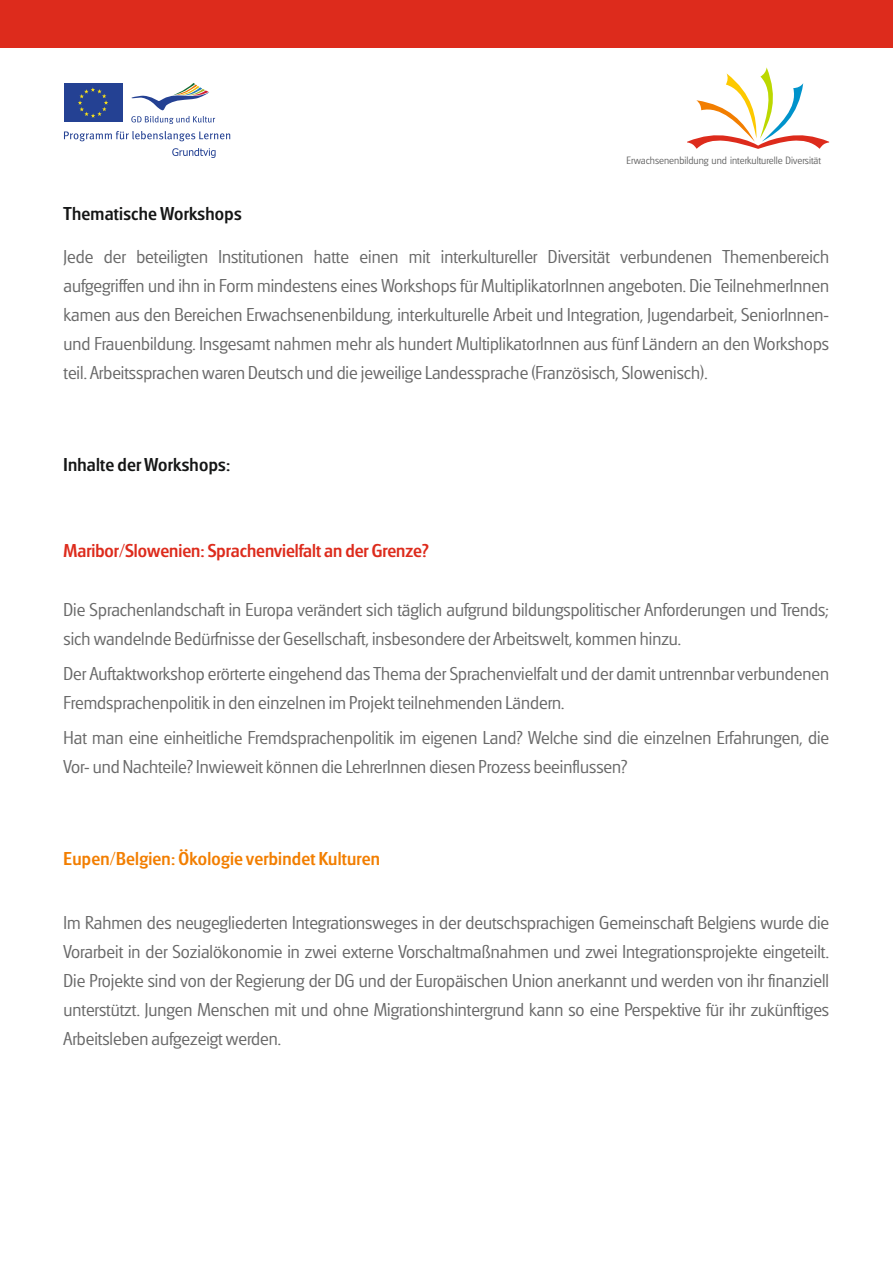
<style>
.page{position:relative;width:893px;height:1263px;background:#fff}
.page>*{position:absolute;margin:0;border:0;box-sizing:border-box;transform-origin:0 0}
.t1{font:18px/28.8px "Glasgow L Light";color:#686868}
.t2{font:18px "Glasgow M Medium";color:#dd2b1c}
.t3{font:18px "Glasgow M Medium";letter-spacing:.015em;color:#151616}
.t4{font:18px "Glasgow M Medium";letter-spacing:.015em;color:#f27e00}
.t5{font:10.35px "Glasgow L Light";color:#686868}
</style>
<div class="page">
<div style="left:0;top:0;width:893px;height:47px;background:#dd2b1c"></div>
<svg style="left:172px;top:148px;width:44px;height:10px"></svg>
<svg style="left:64px;top:131px;width:166px;height:10px"></svg>
<div style="left:64px;top:83px;width:58px;height:39px;background:#244193"></div>
<svg style="left:78px;top:87px;width:30px;height:31px"></svg>
<svg style="left:131px;top:83px;width:84px;height:41px"></svg>
<svg style="left:687px;top:67px;width:142px;height:82px"></svg>
<p class="t3" style="left:64px;top:207px;width:180px">Thematische Workshops</p>
<p class="t5" style="left:626px;top:156px;width:196px">Erwachsenenbildung und interkulturelle Diversität</p>
<p class="t1" style="left:64px;top:244px;width:767px;text-align:justify">Jede der beteiligten Institutionen hatte einen mit interkultureller Diversität verbundenen Themenbereich aufgegriffen und ihn in Form mindestens eines Workshops für MultiplikatorInnen angeboten. Die TeilnehmerInnen kamen aus den Bereichen Erwachsenenbildung, interkulturelle Arbeit und Integration, Jugendarbeit, SeniorInnen&shy;und Frauenbildung. Insgesamt nahmen mehr als hundert MultiplikatorInnen aus fünf Ländern an den Workshops teil. Arbeitssprachen waren Deutsch und die jeweilige Landessprache (Französisch, Slowenisch).</p>
<p class="t3" style="left:64px;top:457px;width:168px">Inhalte der Workshops:</p>
<p class="t2" style="left:64px;top:544px;width:366px">Maribor/Slowenien: Sprachenvielfalt an der Grenze?</p>
<p class="t1" style="left:64px;top:597px;width:767px">Die Sprachenlandschaft in Europa verändert sich täglich aufgrund bildungspolitischer Anforderungen und Trends; sich wandelnde Bedürfnisse der Gesellschaft, insbesondere der Arbeitswelt, kommen hinzu.</p>
<p class="t1" style="left:64px;top:661px;width:767px">Der Auftaktworkshop erörterte eingehend das Thema der Sprachenvielfalt und der damit untrennbar verbundenen<br>Fremdsprachenpolitik in den einzelnen im Projekt teilnehmenden Ländern.</p>
<p class="t1" style="left:64px;top:725px;width:767px">Hat man eine einheitliche Fremdsprachenpolitik im eigenen Land? Welche sind die einzelnen Erfahrungen, die<br>Vor- und Nachteile? Inwieweit können die LehrerInnen diesen Prozess beeinflussen?</p>
<p class="t4" style="left:64px;top:852px;width:318px">Eupen/Belgien: Ökologie verbindet Kulturen</p>
<p class="t1" style="left:64px;top:910px;width:767px;text-align:justify">Im Rahmen des neugegliederten Integrationsweges in der deutschsprachigen Gemeinschaft Belgiens wurde die Vorarbeit in der Sozialökonomie in zwei externe Vorschaltmaßnahmen und zwei Integrationsprojekte eingeteilt.<br>Die Projekte sind von der Regierung der DG und der Europäischen Union anerkannt und werden von ihr finanziell unterstützt. Jungen Menschen mit und ohne Migrationshintergrund kann so eine Perspektive für ihr zukünftiges Arbeitsleben aufgezeigt werden.</p>
</div>
